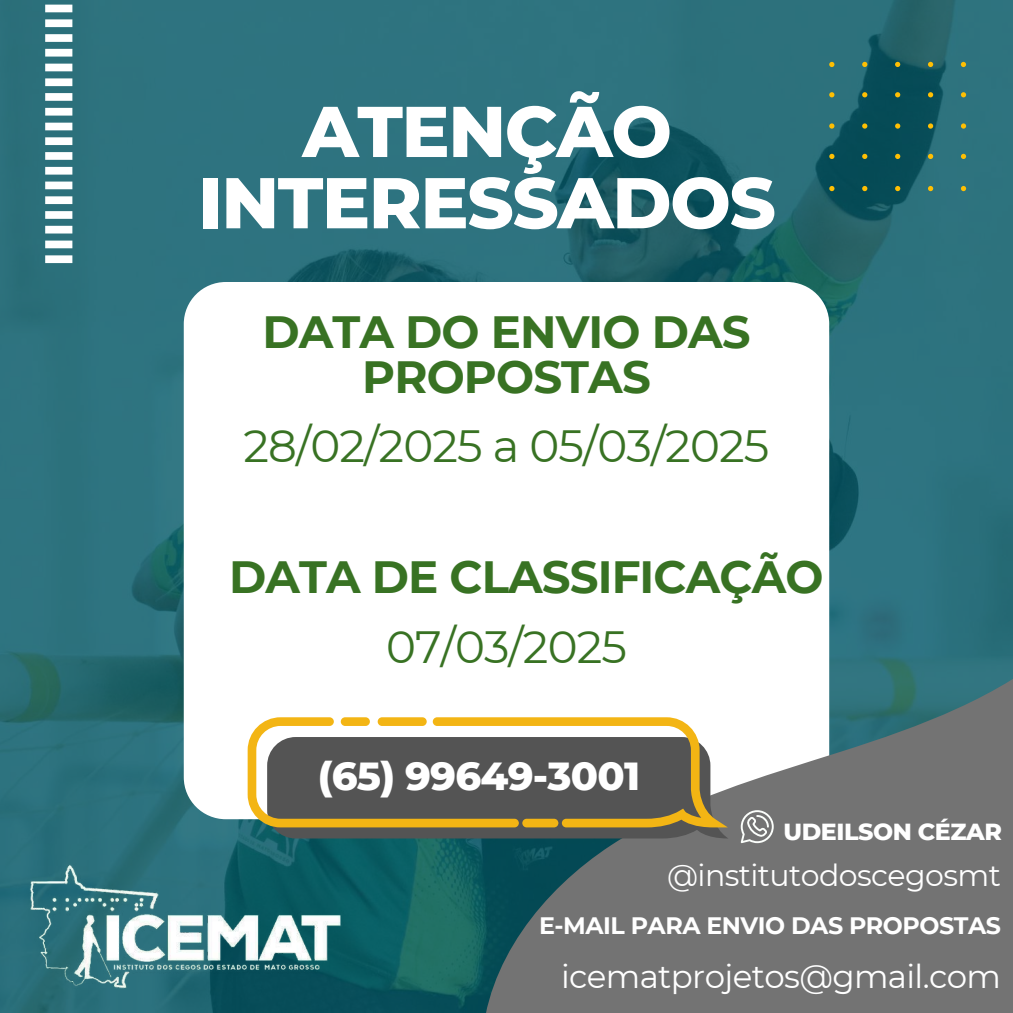
<style>
.page{position:relative;width:1013px;height:1013px;background:#fff}
.page>*{position:absolute;margin:0;border:0;box-sizing:border-box;transform-origin:0 0}
.t1{font:800 71.62px/71.2px "Montserrat";letter-spacing:-.02em;color:#fff;text-align:center}
.t2{font:700 45.12px/45px "Montserrat";letter-spacing:-.02em;color:#387223;text-align:center}
.t3{font:45.12px "Montserrat";letter-spacing:-.02em;color:#387223}
.t4{font:800 39.88px "Montserrat";letter-spacing:-.02em;color:#fff}
.t5{font:32.5px "Montserrat";letter-spacing:-.02em;color:#fff}
.t6{font:30px "Montserrat";letter-spacing:-.02em;color:#fff}
.t7{font:700 23.75px "Montserrat";letter-spacing:-.02em;color:#fff}
.t8{font:800 23.75px "Montserrat";letter-spacing:-.02em;color:#fff}
</style>
<div class="page">
<img style="left:0;top:0;width:1012px;height:1012px">
<svg style="left:829px;top:62px;width:137px;height:129px;background:#1b5c61"></svg>
<svg style="left:45px;top:0;width:27px;height:263px"></svg>
<div style="left:184px;top:282px;width:645px;height:537px;background:#fff;border-radius:42px"></div>
<svg style="left:481px;top:516px;width:531px;height:496px;fill:#737373"></svg>
<svg style="left:267px;top:737px;width:461px;height:101px;background:#5a5a55"></svg>
<svg style="left:248px;top:717px;width:479px;height:110px;background:#877d64"></svg>
<div style="left:378px;top:717px;width:49px;height:9px;background:#f3b514;border-radius:4px"></div>
<div style="left:341px;top:717px;width:29px;height:9px;background:#f3b514;border-radius:4px"></div>
<svg style="left:740px;top:810px;width:33px;height:33px"></svg>
<img style="left:3px;top:858px;width:351px;height:139px">
<h1 class="t1" style="left:198px;top:96px;width:579px">ATENÇÃO<br>INTERESSADOS</h1>
<p class="t2" style="left:262px;top:310px;width:489px">DATA DO ENVIO DAS<br>PROPOSTAS</p>
<p class="t3" style="left:243px;top:419px;width:527px">28/02/2025 a 05/03/2025</p>
<p class="t2" style="left:229px;top:554px;width:596px">DATA DE CLASSIFICAÇÃO</p>
<p class="t3" style="left:386px;top:619px;width:242px">07/03/2025</p>
<p class="t4" style="left:318px;top:751px;width:324px">(65) 99649-3001</p>
<p class="t8" style="left:783px;top:816px;width:220px">UDEILSON CÉZAR</p>
<p class="t6" style="left:667px;top:857px;width:335px">@institutodoscegosmt</p>
<p class="t7" style="left:539px;top:910px;width:463px">E-MAIL PARA ENVIO DAS PROPOSTAS</p>
<p class="t5" style="left:561px;top:956px;width:441px">icematprojetos@gmail.com</p>
</div>
